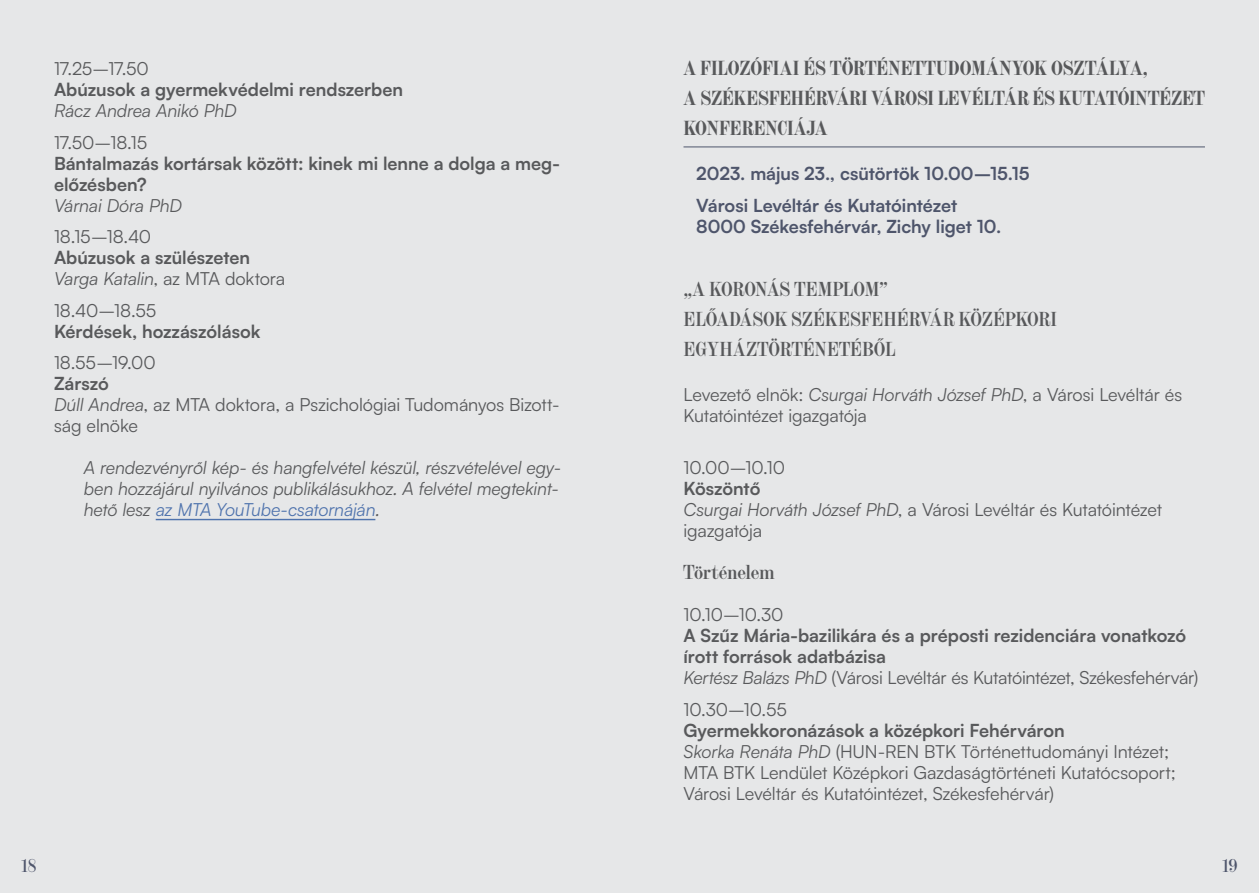
<style>
.page{position:relative;width:1259px;height:893px;background:#e6e7e8}
.page>*{position:absolute;margin:0;border:0;box-sizing:border-box;transform-origin:0 0}
.t1{font:700 19.5px/30px "Amen Display";letter-spacing:-.005em;color:#58595b}
.t2{font:500 19.5px/30px "Amen Display";letter-spacing:-.005em;color:#58595b}
.t3{font:18px/21px "Satoshi";letter-spacing:-.005em;color:#58595b}
.t4{font:700 18px/21px "Satoshi";color:#58595b}
.t5{font:italic 18px/21px "Satoshi";letter-spacing:-.01em;color:#58595b}
.t6{font:700 18px/31.5px "Satoshi";letter-spacing:-.005em;color:#4e556b}
.t7{font:18px "Amen Display";color:#4e556b}
.s1{font-weight:400;font-style:italic}
.s2{font-weight:400}
.s3{font-weight:700}
.s4{font-style:italic}
.s5{color:#4f73ad}
</style>
<div class="page">
<hr style="left:156px;top:519px;width:219px;height:1px;background:#4f73ad">
<hr style="left:683px;top:147px;width:522px;height:1px;background:#4e556b">
<p class="t3" style="left:54px;top:57px;width:96px">17.25–17.50</p>
<p class="t4" style="left:54px;top:78px;width:350px">Abúzusok a gyermekvédelmi rendszerben</p>
<p class="t5" style="left:54px;top:99px;width:184px">Rácz Andrea Anikó PhD</p>
<p class="t3" style="left:54px;top:131px;width:95px">17.50–18.15</p>
<p class="t4" style="left:54px;top:151px;width:508px">Bántalmazás kortársak között: kinek mi lenne a dolga a meg&shy;előzésben?</p>
<p class="t5" style="left:54px;top:194px;width:130px">Várnai Dóra PhD</p>
<p class="t3" style="left:54px;top:225px;width:99px">18.15–18.40</p>
<p class="t4" style="left:54px;top:246px;width:233px">Abúzusok a szülészeten<br><span class="s1">Varga Katalin</span><span class="s2">, az MTA doktora</span></p>
<p class="t3" style="left:54px;top:299px;width:104px">18.40–18.55</p>
<p class="t4" style="left:54px;top:319px;width:208px">Kérdések, hozzászólások</p>
<p class="t3" style="left:54px;top:351px;width:103px">18.55–19.00</p>
<p class="t3" style="left:54px;top:372px;width:507px"><span class="s3">Zárszó<br></span><span class="s4">Dúll Andrea</span>, az MTA doktora, a Pszichológiai Tudományos Bizott&shy;ság elnöke</p>
<p class="t5" style="left:84px;top:456px;width:479px">A rendezvényről kép- és hangfelvétel készül, részvételével egy&shy;ben hozzájárul nyilvános publikálásukhoz. A felvétel megtekint&shy;hető lesz <span class="s5">az MTA YouTube-csatornáján</span>.</p>
<p class="t1" style="left:683px;top:53px;width:523px">A FILOZÓFIAI ÉS TÖRTÉNETTUDOMÁNYOK OSZTÁLYA,<br>A SZÉKESFEHÉRVÁRI VÁROSI LEVÉLTÁR ÉS KUTATÓINTÉZET<br>KONFERENCIÁJA</p>
<p class="t6" style="left:696px;top:157px;width:335px">2023. május 23., csütörtök 10.00–15.15<br>Városi Levéltár és Kutatóintézet</p>
<p class="t6" style="left:696px;top:209px;width:306px">8000 Székesfehérvár, Zichy liget 10.</p>
<p class="t2" style="left:683px;top:274px;width:375px">„A KORONÁS TEMPLOM”<br>ELŐADÁSOK SZÉKESFEHÉRVÁR KÖZÉPKORI<br>EGYHÁZTÖRTÉNETÉBŐL</p>
<p class="t3" style="left:683px;top:383px;width:500px">Levezető elnök: <span class="s4">Csurgai Horváth József PhD</span>, a Városi Levéltár és<br>Kutatóintézet igazgatója</p>
<p class="t3" style="left:683px;top:456px;width:103px">10.00–10.10</p>
<p class="t3" style="left:683px;top:477px;width:480px"><span class="s3">Köszöntő<br></span><span class="s4">Csurgai Horváth József PhD</span>, a Városi Levéltár és Kutatóintézet igazgatója</p>
<p class="t2" style="left:683px;top:558px;width:92px">Történelem</p>
<p class="t3" style="left:683px;top:603px;width:101px">10.10–10.30</p>
<p class="t4" style="left:683px;top:624px;width:516px">A Szűz Mária-bazilikára és a préposti rezidenciára vonatkozó írott források adatbázisa<br><span class="s1">Kertész Balázs PhD</span> <span class="s2">(Városi Levéltár és Kutatóintézet, Székesfehérvár)</span></p>
<p class="t3" style="left:683px;top:698px;width:105px">10.30–10.55</p>
<p class="t3" style="left:683px;top:719px;width:494px"><span class="s3">Gyermekkoronázások a középkori Fehérváron<br></span><span class="s4">Skorka Renáta PhD</span> (HUN-REN BTK Történettudományi Intézet; MTA BTK Lendület Középkori Gazdaságtörténeti Kutatócsoport; Városi Levéltár és Kutatóintézet, Székesfehérvár)</p>
<p class="t7" style="left:22px;top:856px;width:16px">18</p>
<p class="t7" style="left:1222px;top:856px;width:17px">19</p>
</div>
